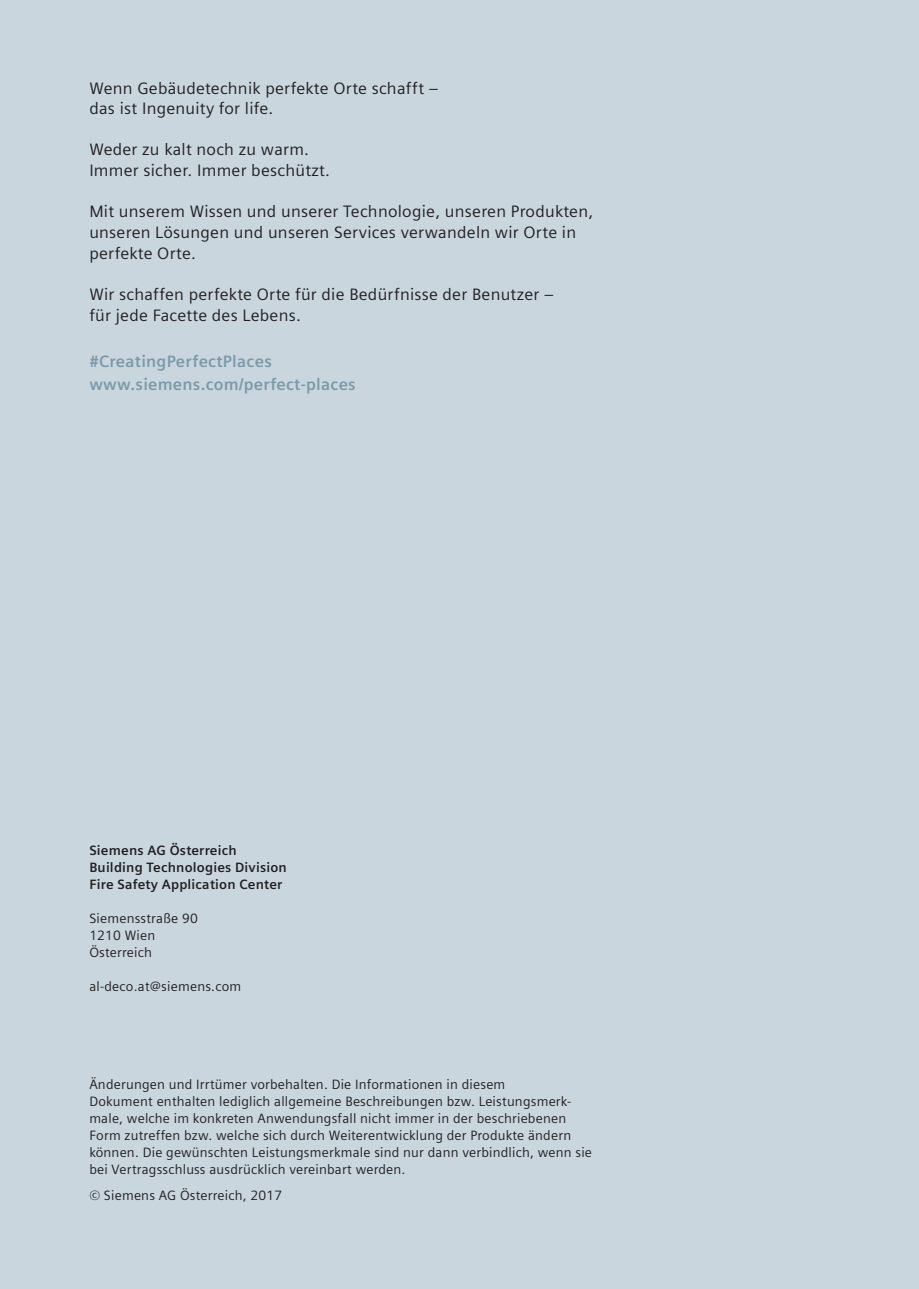
<style>
.page{position:relative;width:919px;height:1289px;background:#fff}
.page>*{position:absolute;margin:0;border:0;box-sizing:border-box;transform-origin:0 0}
.D__04__Copy___9pt_4m{font:16.5px "Siemens Sans";letter-spacing:.015em;color:#231f20}
.D__04__Copy___9pt_4m-2{font:700 16.5px/23.2px "Siemens Sans";letter-spacing:.015em;color:#7b99a9}
._04__Copy___9pt_4mm{font:13.5px/17px "Siemens Sans";letter-spacing:.015em;color:#231f20}
.t1{font:700 13.5px/17px "Siemens Sans";letter-spacing:.015em;color:#231f20}
</style>
<div class="page">
<div style="left:0;top:0;width:918px;height:1288px;background:#c9d6de"></div>
<p class="D__04__Copy___9pt_4m" style="left:89px;top:79px;width:351px">Wenn Gebäudetechnik perfekte Orte schafft –</p>
<p class="D__04__Copy___9pt_4m" style="left:89px;top:99px;width:186px">das ist Ingenuity for life.</p>
<p class="D__04__Copy___9pt_4m" style="left:89px;top:140px;width:221px">Weder zu kalt noch zu warm.</p>
<p class="D__04__Copy___9pt_4m" style="left:89px;top:161px;width:242px">Immer sicher. Immer beschützt.</p>
<p class="D__04__Copy___9pt_4m" style="left:89px;top:202px;width:505px">Mit unserem Wissen und unserer Technologie, unseren Produkten,</p>
<p class="D__04__Copy___9pt_4m" style="left:89px;top:223px;width:488px">unseren Lösungen und unseren Services verwandeln wir Orte in</p>
<p class="D__04__Copy___9pt_4m" style="left:89px;top:244px;width:108px">perfekte Orte.</p>
<p class="D__04__Copy___9pt_4m" style="left:89px;top:285px;width:466px">Wir schaffen perfekte Orte für die Bedürfnisse der Benutzer –</p>
<p class="D__04__Copy___9pt_4m" style="left:89px;top:305px;width:213px">für jede Facette des Lebens.</p>
<p class="D__04__Copy___9pt_4m-2" style="left:89px;top:350px;width:268px">#CreatingPerfectPlaces www.siemens.com/perfect-places</p>
<p class="t1" style="left:89px;top:842px;width:199px">Siemens AG Österreich<br>Building Technologies Division<br>Fire Safety Application Center</p>
<p class="_04__Copy___9pt_4mm" style="left:89px;top:910px;width:110px">Siemensstraße 90<br>1210 Wien<br>Österreich</p>
<p class="_04__Copy___9pt_4mm" style="left:89px;top:978px;width:153px">al-deco.at@siemens.com</p>
<p class="_04__Copy___9pt_4mm" style="left:89px;top:1075px;width:504px">Änderungen und Irrtümer vorbehalten. Die Informationen in diesem<br>Dokument enthalten lediglich allgemeine Beschreibungen bzw. Leistungsmerk&shy;male, welche im konkreten Anwendungsfall nicht immer in der beschriebenen Form zutreffen bzw. welche sich durch Weiterentwicklung der Produkte ändern können. Die gewünschten Leistungsmerkmale sind nur dann verbindlich, wenn sie bei Vertragsschluss ausdrücklich vereinbart werden.</p>
<p class="_04__Copy___9pt_4mm" style="left:89px;top:1186px;width:194px">© Siemens AG Österreich, 2017</p>
</div>
